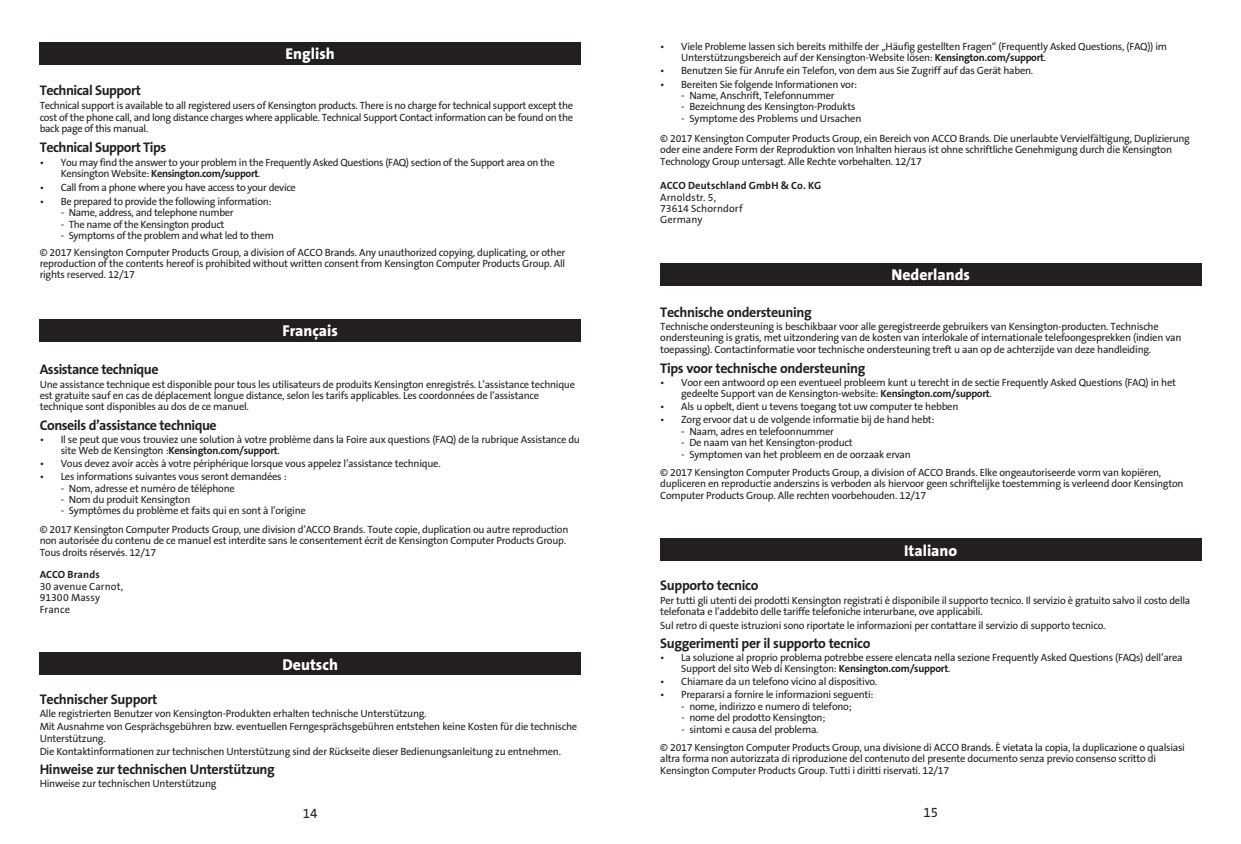
<style>
.page{position:relative;width:1241px;height:844px;background:#fff}
.page>*{position:absolute;margin:0;border:0;box-sizing:border-box;transform-origin:0 0}
.t1{font:15.75px "The Sans KENSINGTON8 XB";color:#fff}
.t2{font:14px "The Sans KENSINGTON7 Bd";letter-spacing:-.025em;color:#231f20}
.t3{font:14px "The Sans KENSINGTON5 Rg";color:#231f20;scale:.95 1}
.t4{font:10.5px/11.4px "The Sans KENSINGTON5 Rg";letter-spacing:-.025em;color:#231f20}
.t5{font:10.5px "The Sans KENSINGTON7 Bd";letter-spacing:-.025em;color:#231f20}
.t6{font:10.5px "The Sans KENSINGTON7 Bd";letter-spacing:.01em;color:#231f20}
.t7{font:10.5px/11.4px "The Sans KENSINGTON5 Rg";letter-spacing:.01em;color:#231f20}
.t8{font:10.5px/11.4px "The Sans KENSINGTON5 Rg";letter-spacing:.005em;color:#231f20}
.s1{font-family:"The Sans KENSINGTON5 Rg"}
.s2{font-family:"The Sans KENSINGTON7 Bd"}
</style>
<div class="page">
<div style="left:40px;top:42px;width:540px;height:22px;background:#231f20"></div>
<div style="left:40px;top:319px;width:540px;height:22px;background:#231f20"></div>
<div style="left:40px;top:652px;width:540px;height:22px;background:#231f20"></div>
<div style="left:660px;top:263px;width:540px;height:22px;background:#231f20"></div>
<div style="left:660px;top:538px;width:540px;height:22px;background:#231f20"></div>
<h1 class="t1" style="left:285px;top:45px;width:51px">English</h1>
<h2 class="t2" style="left:40px;top:83px;width:103px">Technical Support</h2>
<p class="t4" style="left:40px;top:100px;width:535px;text-align:justify">Technical support is available to all registered users of Kensington products. There is no charge for technical support except the cost of the phone call, and long distance charges where applicable. Technical Support Contact information can be found on the back page of this manual.</p>
<h2 class="t2" style="left:40px;top:139px;width:128px">Technical Support Tips</h2>
<p class="t4" style="left:40px;top:156px;width:516px">• You may find the answer to your problem in the Frequently Asked Questions (FAQ) section of the Support area on the</p>
<p class="t5" style="left:61px;top:168px;width:201px"><span class="s1">Kensington Website:</span> Kensington.com/support<span class="s1">.</span></p>
<p class="t4" style="left:40px;top:182px;width:258px">• Call from a phone where you have access to your device</p>
<p class="t4" style="left:40px;top:196px;width:233px">• Be prepared to provide the following information:</p>
<p class="t4" style="left:61px;top:207px;width:174px">- Name, address, and telephone number</p>
<p class="t4" style="left:61px;top:219px;width:165px">- The name of the Kensington product</p>
<p class="t4" style="left:40px;top:227px;width:527px;line-height:16.6px;text-indent:21px">- Symptoms of the problem and what led to them<br>© 2017 Kensington Computer Products Group, a division of ACCO Brands. Any unauthorized copying, duplicating, or other</p>
<p class="t4" style="left:40px;top:258px;width:527px">reproduction of the contents hereof is prohibited without written consent from Kensington Computer Products Group. All rights reserved. 12/17</p>
<h1 class="t1" style="left:282px;top:322px;width:57px">Français</h1>
<h2 class="t2" style="left:40px;top:362px;width:120px">Assistance technique</h2>
<p class="t4" style="left:40px;top:378px;width:537px">Une assistance technique est disponible pour tous les utilisateurs de produits Kensington enregistrés. L’assistance technique est gratuite sauf en cas de déplacement longue distance, selon les tarifs applicables. Les coordonnées de l’assistance technique sont disponibles au dos de ce manuel.</p>
<h2 class="t2" style="left:40px;top:417px;width:178px">Conseils d’assistance technique</h2>
<p class="t4" style="left:40px;top:433px;width:541px">• Il se peut que vous trouviez une solution à votre problème dans la Foire aux questions (FAQ) de la rubrique Assistance du</p>
<p class="t5" style="left:61px;top:445px;width:221px"><span class="s1">site Web de Kensington :</span>Kensington.com/support<span class="s1">.</span></p>
<p class="t4" style="left:40px;top:458px;width:402px">• Vous devez avoir accès à votre périphérique lorsque vous appelez l’assistance technique.</p>
<p class="t4" style="left:40px;top:471px;width:248px">• Les informations suivantes vous seront demandées :</p>
<p class="t4" style="left:61px;top:482px;width:176px">- Nom, adresse et numéro de téléphone</p>
<p class="t4" style="left:61px;top:494px;width:131px">- Nom du produit Kensington</p>
<p class="t4" style="left:40px;top:502px;width:530px;line-height:18.4px;text-indent:21px">- Symptômes du problème et faits qui en sont à l’origine<br>© 2017 Kensington Computer Products Group, une division d’ACCO Brands. Toute copie, duplication ou autre reproduction</p>
<p class="t4" style="left:40px;top:535px;width:528px">non autorisée du contenu de ce manuel est interdite sans le consentement écrit de Kensington Computer Products Group.<br>Tous droits réservés. 12/17</p>
<p class="t6" style="left:40px;top:569px;width:62px">ACCO Brands</p>
<p class="t8" style="left:40px;top:580px;width:85px">30 avenue Carnot,<br>91300 Massy<br>France</p>
<h1 class="t1" style="left:282px;top:655px;width:57px">Deutsch</h1>
<h2 class="t2" style="left:40px;top:691px;width:119px">Technischer Support</h2>
<p class="t4" style="left:40px;top:707px;width:539px;line-height:13.1px">Alle registrierten Benutzer von Kensington-Produkten erhalten technische Unterstützung.<br>Mit Ausnahme von Gesprächsgebühren bzw. eventuellen Ferngesprächsgebühren entstehen keine Kosten für die technische</p>
<p class="t4" style="left:40px;top:731px;width:523px;line-height:13.1px">Unterstützung.<br>Die Kontaktinformationen zur technischen Unterstützung sind der Rückseite dieser Bedienungsanleitung zu entnehmen.</p>
<h2 class="t2" style="left:40px;top:761px;width:237px">Hinweise zur technischen Unterstützung</h2>
<p class="t4" style="left:40px;top:778px;width:178px">Hinweise zur technischen Unterstützung</p>
<p class="t4" style="left:681px;top:41px;width:487px;text-indent:-21px">• Viele Probleme lassen sich bereits mithilfe der „Häufig gestellten Fragen“ (Frequently Asked Questions, (FAQ)) im<br>Unterstützungsbereich auf der Kensington-Website lösen: <span class="s2">Kensington.com/support</span>.</p>
<p class="t4" style="left:660px;top:66px;width:374px">• Benutzen Sie für Anrufe ein Telefon, von dem aus Sie Zugriff auf das Gerät haben.</p>
<p class="t4" style="left:660px;top:79px;width:198px">• Bereiten Sie folgende Informationen vor:</p>
<p class="t4" style="left:681px;top:90px;width:155px">- Name, Anschrift, Telefonnummer</p>
<p class="t4" style="left:681px;top:101px;width:176px">- Bezeichnung des Kensington-Produkts</p>
<p class="t4" style="left:660px;top:108px;width:531px;line-height:20.1px;text-indent:21px">- Symptome des Problems und Ursachen<br>© 2017 Kensington Computer Products Group, ein Bereich von ACCO Brands. Die unerlaubte Vervielfältigung, Duplizierung</p>
<p class="t4" style="left:660px;top:144px;width:513px">oder eine andere Form der Reproduktion von Inhalten hieraus ist ohne schriftliche Genehmigung durch die Kensington<br>Technology Group untersagt. Alle Rechte vorbehalten. 12/17</p>
<p class="t6" style="left:660px;top:180px;width:162px">ACCO Deutschland GmbH &amp; Co. KG</p>
<p class="t7" style="left:660px;top:191px;width:84px">Arnoldstr. 5,<br>73614 Schorndorf<br>Germany</p>
<h1 class="t1" style="left:891px;top:266px;width:80px">Nederlands</h1>
<h2 class="t2" style="left:660px;top:304px;width:153px">Technische ondersteuning</h2>
<p class="t4" style="left:660px;top:321px;width:522px">Technische ondersteuning is beschikbaar voor alle geregistreerde gebruikers van Kensington-producten. Technische ondersteuning is gratis, met uitzondering van de kosten van interlokale of internationale telefoongesprekken (indien van toepassing). Contactinformatie voor technische ondersteuning treft u aan op de achterzijde van deze handleiding.</p>
<h2 class="t2" style="left:660px;top:360px;width:207px">Tips voor technische ondersteuning</h2>
<p class="t4" style="left:681px;top:377px;width:496px;text-indent:-21px">• Voor een antwoord op een eventueel probleem kunt u terecht in de sectie Frequently Asked Questions (FAQ) in het gedeelte Support van de Kensington-website: <span class="s2">Kensington.com/support</span>.</p>
<p class="t4" style="left:660px;top:401px;width:300px">• Als u opbelt, dient u tevens toegang tot uw computer te hebben</p>
<p class="t4" style="left:660px;top:414px;width:276px">• Zorg ervoor dat u de volgende informatie bij de hand hebt:</p>
<p class="t4" style="left:681px;top:426px;width:154px">- Naam, adres en telefoonnummer</p>
<p class="t4" style="left:681px;top:437px;width:173px">- De naam van het Kensington-product</p>
<p class="t4" style="left:660px;top:445px;width:502px;line-height:18.4px;text-indent:21px">- Symptomen van het probleem en de oorzaak ervan<br>© 2017 Kensington Computer Products Group, a division of ACCO Brands. Elke ongeautoriseerde vorm van kopiëren,</p>
<p class="t4" style="left:660px;top:478px;width:524px">dupliceren en reproductie anderszins is verboden als hiervoor geen schriftelijke toestemming is verleend door Kensington<br>Computer Products Group. Alle rechten voorbehouden. 12/17</p>
<h1 class="t1" style="left:904px;top:542px;width:55px">Italiano</h1>
<h2 class="t2" style="left:660px;top:577px;width:100px">Supporto tecnico</h2>
<p class="t4" style="left:660px;top:595px;width:531px">Per tutti gli utenti dei prodotti Kensington registrati è disponibile il supporto tecnico. Il servizio è gratuito salvo il costo della telefonata e l’addebito delle tariffe telefoniche interurbane, ove applicabili.</p>
<p class="t4" style="left:660px;top:620px;width:447px">Sul retro di queste istruzioni sono riportate le informazioni per contattare il servizio di supporto tecnico.</p>
<h2 class="t2" style="left:660px;top:635px;width:212px">Suggerimenti per il supporto tecnico</h2>
<p class="t4" style="left:681px;top:651px;width:503px;text-indent:-21px">• La soluzione al proprio problema potrebbe essere elencata nella sezione Frequently Asked Questions (FAQs) dell’area<br>Support del sito Web di Kensington: <span class="s2">Kensington.com/support</span>.</p>
<p class="t4" style="left:660px;top:676px;width:219px">• Chiamare da un telefono vicino al dispositivo.</p>
<p class="t4" style="left:660px;top:689px;width:215px">• Prepararsi a fornire le informazioni seguenti:</p>
<p class="t4" style="left:681px;top:700px;width:172px">- nome, indirizzo e numero di telefono;</p>
<p class="t4" style="left:681px;top:712px;width:146px">- nome del prodotto Kensington;</p>
<p class="t4" style="left:660px;top:720px;width:526px;line-height:18.4px;text-indent:21px">- sintomi e causa del problema.<br>© 2017 Kensington Computer Products Group, una divisione di ACCO Brands. È vietata la copia, la duplicazione o qualsiasi</p>
<p class="t4" style="left:660px;top:753px;width:497px">altra forma non autorizzata di riproduzione del contenuto del presente documento senza previo consenso scritto di<br>Kensington Computer Products Group. Tutti i diritti riservati. 12/17</p>
<h2 class="t3" style="left:303px;top:805px;width:17px">14</h2>
<h2 class="t3" style="left:923px;top:805px;width:17px">15</h2>
</div>
